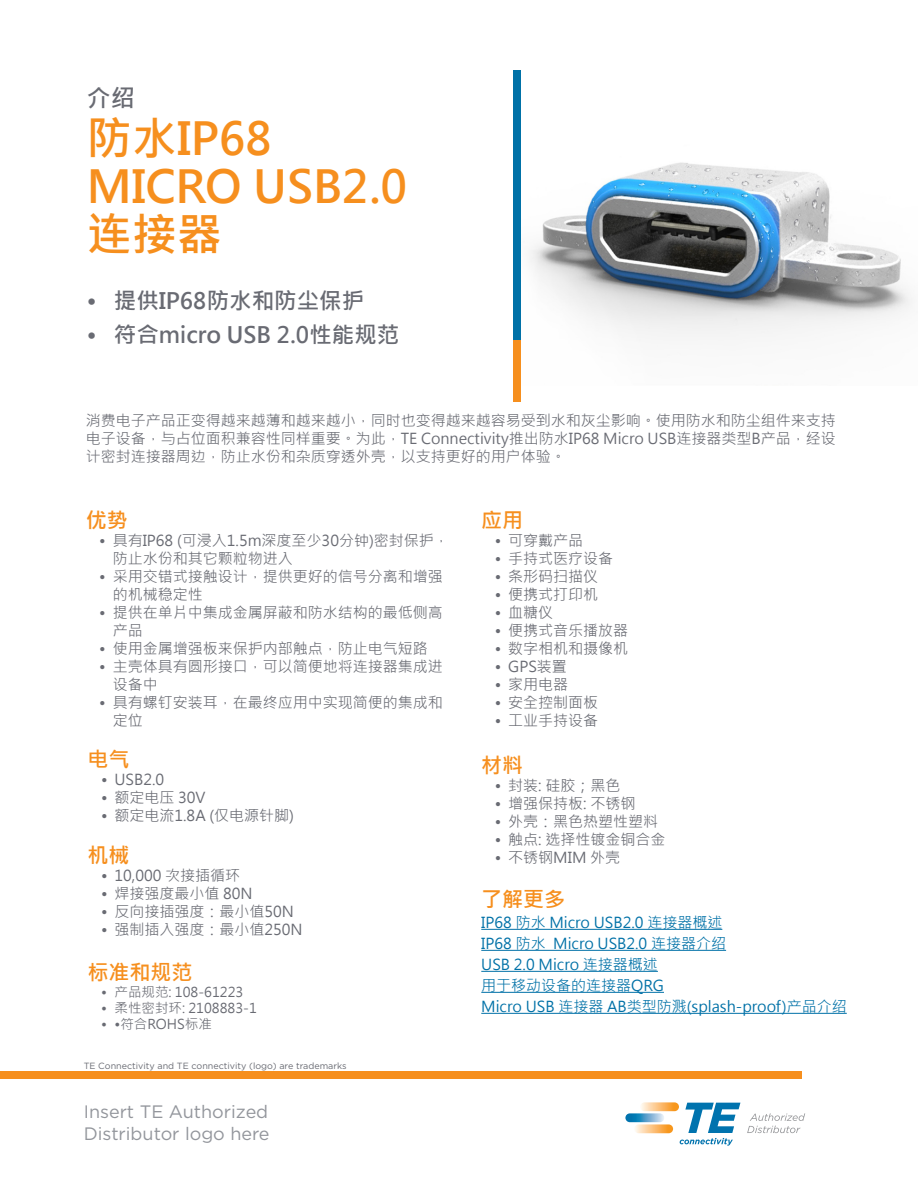
<style>
.page{position:relative;width:918px;height:1188px;background:#fff}
.page>*{position:absolute;margin:0;border:0;box-sizing:border-box;transform-origin:0 0}
.t1{font:700 45px/48px "Microsoft Jheng Hei";color:#f68f1e}
.t2{font:700 24px "Microsoft Jheng Hei";color:#696b73}
.t3{font:700 22.5px "Microsoft Jheng Hei";color:#696b73}
.t4{font:700 21px "Microsoft Jheng Hei";color:#f68f1e}
.t5{font:18px/21.6px "Gotham";color:#93969c}
.t6{font:15px/18px "Microsoft Jheng Hei";color:#696b73}
.t7{font:15px "Microsoft Jheng Hei";color:#0071a7}
.t8{font:13.5px "Microsoft Jheng Hei";color:#696b73}
.t9{font:9px "Gotham";color:#696b73}
</style>
<div class="page">
<img style="left:530px;top:162px;width:382px;height:175px">
<div style="left:513px;top:71px;width:8px;height:269px;background:#0071a7"></div>
<div style="left:513px;top:340px;width:8px;height:62px;background:#f68f1e"></div>
<div style="left:0;top:1071px;width:801px;height:8px;background:#f68f1e"></div>
<hr style="left:481px;top:929px;width:241px;height:1px;background:#0071a7">
<hr style="left:481px;top:950px;width:245px;height:1px;background:#0071a7">
<hr style="left:481px;top:971px;width:177px;height:1px;background:#0071a7">
<hr style="left:481px;top:992px;width:183px;height:1px;background:#0071a7">
<hr style="left:481px;top:1013px;width:366px;height:1px;background:#0071a7">
<svg style="left:640px;top:1102px;width:39px;height:9px"></svg>
<svg style="left:634px;top:1124px;width:39px;height:9px"></svg>
<svg style="left:625px;top:1113px;width:39px;height:9px"></svg>
<svg style="left:680px;top:1103px;width:60px;height:43px"></svg>
<svg style="left:747px;top:1113px;width:58px;height:20px"></svg>
<h2 class="t2" style="left:87px;top:83px;width:50px">介绍</h2>
<h1 class="t1" style="left:87px;top:114px;width:322px">防水IP68<br>MICRO USB2.0连接器</h1>
<h3 class="t3" style="left:87px;top:287px;width:279px">• 提供IP68防水和防尘保护</h3>
<h3 class="t3" style="left:87px;top:320px;width:314px">• 符合micro USB 2.0性能规范</h3>
<p class="t6" style="left:86px;top:411px;width:752px;text-align:justify">消费电子产品正变得越来越薄和越来越小，同时也变得越来越容易受到水和灰尘影响。使用防水和防尘组件来支持电子设备，与占位面积兼容性同样重要。为此，TE Connectivity推出防水IP68 Micro USB连接器类型B产品，经设计密封连接器周边，防止水份和杂质穿透外壳，以支持更好的用户体验。</p>
<h3 class="t4" style="left:86px;top:507px;width:44px">优势</h3>
<p class="t6" style="left:113px;top:531px;width:338px;text-indent:-14px">• 具有IP68 (可浸入1.5m深度至少30分钟)密封保护，防止水份和其它颗粒物进入</p>
<p class="t6" style="left:113px;top:567px;width:331px;text-indent:-14px">• 采用交错式接触设计，提供更好的信号分离和增强的机械稳定性</p>
<p class="t6" style="left:113px;top:603px;width:331px;text-indent:-14px">• 提供在单片中集成金属屏蔽和防水结构的最低侧高产品</p>
<p class="t6" style="left:99px;top:639px;width:330px">• 使用金属增强板来保护内部触点，防止电气短路</p>
<p class="t6" style="left:113px;top:657px;width:331px;text-indent:-14px">• 主壳体具有圆形接口，可以简便地将连接器集成进设备中</p>
<p class="t6" style="left:113px;top:693px;width:331px;text-indent:-14px">• 具有螺钉安装耳，在最终应用中实现简便的集成和定位</p>
<h3 class="t4" style="left:481px;top:507px;width:43px">应用</h3>
<p class="t6" style="left:495px;top:531px;width:90px">• 可穿戴产品</p>
<p class="t6" style="left:495px;top:549px;width:120px">• 手持式医疗设备</p>
<p class="t6" style="left:495px;top:567px;width:105px">• 条形码扫描仪</p>
<p class="t6" style="left:495px;top:585px;width:105px">• 便携式打印机</p>
<p class="t6" style="left:495px;top:603px;width:60px">• 血糖仪</p>
<p class="t6" style="left:495px;top:621px;width:135px">• 便携式音乐播放器</p>
<p class="t6" style="left:495px;top:639px;width:135px">• 数字相机和摄像机</p>
<p class="t6" style="left:495px;top:657px;width:74px">• GPS装置</p>
<p class="t6" style="left:495px;top:675px;width:75px">• 家用电器</p>
<p class="t6" style="left:495px;top:693px;width:105px">• 安全控制面板</p>
<p class="t6" style="left:495px;top:711px;width:105px">• 工业手持设备</p>
<h3 class="t4" style="left:88px;top:746px;width:43px">电气</h3>
<p class="t6" style="left:101px;top:770px;width:65px">• USB2.0</p>
<p class="t6" style="left:101px;top:788px;width:106px">• 额定电压 30V</p>
<p class="t6" style="left:101px;top:806px;width:195px">• 额定电流1.8A (仅电源针脚)</p>
<h3 class="t4" style="left:481px;top:752px;width:43px">材料</h3>
<p class="t6" style="left:495px;top:776px;width:127px">• 封装: 硅胶；黑色</p>
<p class="t6" style="left:495px;top:794px;width:142px">• 增强保持板: 不锈钢</p>
<p class="t6" style="left:495px;top:812px;width:165px">• 外壳：黑色热塑性塑料</p>
<p class="t6" style="left:495px;top:830px;width:172px">• 触点: 选择性镀金铜合金</p>
<h3 class="t4" style="left:88px;top:842px;width:43px">机械</h3>
<p class="t6" style="left:495px;top:848px;width:127px">• 不锈钢MIM 外壳</p>
<p class="t6" style="left:101px;top:866px;width:141px">• 10,000 次接插循环</p>
<p class="t6" style="left:101px;top:884px;width:153px">• 焊接强度最小值 80N</p>
<p class="t6" style="left:101px;top:902px;width:194px">• 反向接插强度：最小值50N</p>
<p class="t6" style="left:101px;top:920px;width:203px">• 强制插入强度：最小值250N</p>
<p class="t4" style="left:481px;top:886px;width:85px">了解更多</p>
<p class="t7" style="left:481px;top:913px;width:243px">IP68 防水 Micro USB2.0 连接器概述</p>
<p class="t7" style="left:481px;top:934px;width:246px">IP68 防水 Micro USB2.0 连接器介绍</p>
<p class="t7" style="left:481px;top:955px;width:178px">USB 2.0 Micro 连接器概述</p>
<p class="t7" style="left:481px;top:976px;width:184px">用于移动设备的连接器QRG</p>
<p class="t7" style="left:481px;top:997px;width:367px">Micro USB 连接器 AB类型防溅(splash-proof)产品介绍</p>
<h3 class="t4" style="left:88px;top:960px;width:106px">标准和规范</h3>
<p class="t8" style="left:101px;top:983px;width:144px">• 产品规范: 108-61223</p>
<p class="t8" style="left:101px;top:999px;width:157px">• 柔性密封环: 2108883-1</p>
<p class="t8" style="left:101px;top:1016px;width:112px">• •符合ROHS标准</p>
<p class="t9" style="left:84px;top:1061px;width:264px">TE Connectivity and TE connectivity (logo) are trademarks</p>
<p class="t5" style="left:84px;top:1101px;width:187px">Insert TE Authorized<br>Distributor logo here</p>
</div>
